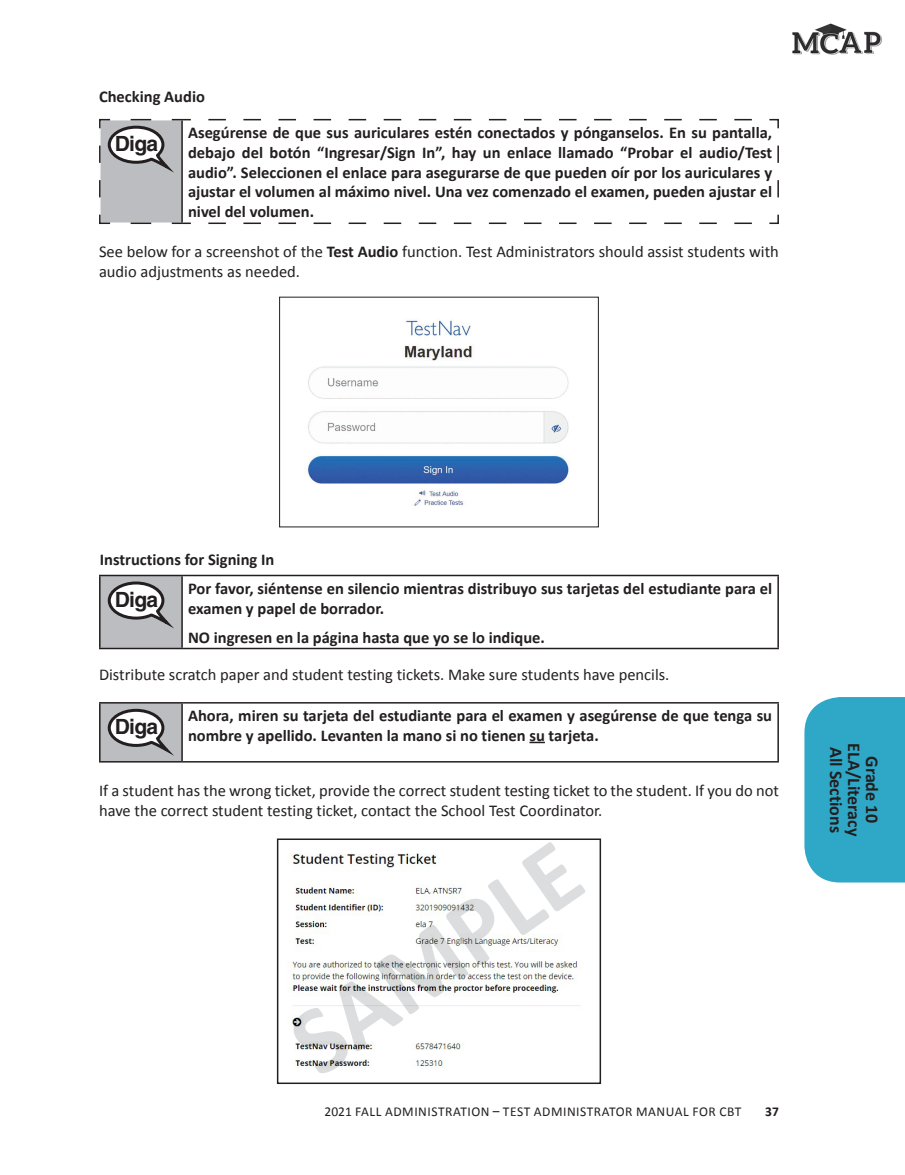
<style>
.page{position:relative;width:905px;height:1175px;background:#fff}
.page>*{position:absolute;margin:0;border:0;box-sizing:border-box;transform-origin:0 0}
.t1{font:700 97.5px "Calibri";color:#dcdddf}
.t2{font:700 21px "Helvetica LT Std";letter-spacing:-.035em;color:#231f20}
.t3{font:700 18px/36px "Calibri";color:#231f20;text-align:center}
.SAY_text_Bold{font:700 16.5px/19.8px "Calibri";color:#231f20}
.Main_Body_Text_-_Aft{font:16.5px/19.8px "Calibri";color:#231f20}
.H3_NoTOC{font:700 16.5px "Calibri";color:#231f20}
.t4{font:13.5px "Calibri";letter-spacing:.04em;color:#231f20}
.t5{font:700 13.5px "Calibri";color:#231f20}
.s1{font-weight:700}
</style>
<div class="page">
<div style="left:804px;top:697px;width:100px;height:185px;background:#2fa8c7"></div>
<img style="left:792px;top:23px;width:90px;height:32px">
<svg style="left:99px;top:118px;width:680px;height:107px"></svg>
<img style="left:305px;top:319px;width:264px;height:187px">
<div style="left:100px;top:575px;width:82px;height:73px;background:#bcbdc0"></div>
<hr style="left:99px;top:576px;width:1px;height:71px;background:#231f20">
<hr style="left:181px;top:576px;width:2px;height:71px;background:#231f20">
<hr style="left:777px;top:576px;width:1px;height:71px;background:#231f20">
<hr style="left:99px;top:647px;width:83px;height:2px;background:#231f20">
<hr style="left:182px;top:647px;width:596px;height:2px;background:#231f20">
<hr style="left:99px;top:575px;width:83px;height:1px;background:#231f20">
<hr style="left:182px;top:575px;width:596px;height:1px;background:#231f20">
<svg style="left:108px;top:581px;width:62px;height:44px"></svg>
<div style="left:100px;top:703px;width:82px;height:59px;background:#bcbdc0"></div>
<hr style="left:99px;top:702px;width:83px;height:1px;background:#231f20">
<hr style="left:99px;top:703px;width:1px;height:58px;background:#231f20">
<hr style="left:182px;top:702px;width:596px;height:1px;background:#231f20">
<hr style="left:181px;top:703px;width:2px;height:58px;background:#231f20">
<hr style="left:777px;top:703px;width:1px;height:58px;background:#231f20">
<hr style="left:99px;top:761px;width:83px;height:1px;background:#231f20">
<hr style="left:182px;top:761px;width:596px;height:1px;background:#231f20">
<svg style="left:108px;top:709px;width:62px;height:44px"></svg>
<svg style="left:529px;top:741px;width:16px;height:2px"></svg>
<img style="left:287px;top:853px;width:294px;height:215px">
<div style="left:277px;top:838px;width:324px;height:246px;border:2px solid #231f20"></div>
<h3 class="H3_NoTOC" style="left:99px;top:86px;width:107px">Checking Audio</h3>
<p class="t2" style="left:115px;top:131px;width:45px">Diga</p>
<p class="SAY_text_Bold" style="left:188px;top:123px;width:585px;text-align:justify">Asegúrense de que sus auriculares estén conectados y pónganselos. En su pantalla, debajo del botón “Ingresar/Sign In”, hay un enlace llamado “Probar el audio/Test audio”. Seleccionen el enlace para asegurarse de que pueden oír por los auriculares y ajustar el volumen al máximo nivel. Una vez comenzado el examen, pueden ajustar el nivel del volumen.</p>
<p class="Main_Body_Text_-_Aft" style="left:99px;top:242px;width:681px">See below for a screenshot of the <span class="s1">Test Audio</span> function. Test Administrators should assist students with audio adjustments as needed.</p>
<h3 class="H3_NoTOC" style="left:100px;top:549px;width:176px">Instructions for Signing In</h3>
<p class="t2" style="left:115px;top:587px;width:45px">Diga</p>
<p class="SAY_text_Bold" style="left:188px;top:578px;width:585px">Por favor, siéntense en silencio mientras distribuyo sus tarjetas del estudiante para el examen y papel de borrador.</p>
<p class="SAY_text_Bold" style="left:188px;top:627px;width:358px">NO ingresen en la página hasta que yo se lo indique.</p>
<p class="Main_Body_Text_-_Aft" style="left:99px;top:664px;width:572px">Distribute scratch paper and student testing tickets. Make sure students have pencils.</p>
<p class="t2" style="left:115px;top:714px;width:45px">Diga</p>
<p class="SAY_text_Bold" style="left:188px;top:706px;width:585px">Ahora, miren su tarjeta del estudiante para el examen y asegúrense de que tenga su nombre y apellido. Levanten la mano si no tienen su tarjeta.</p>
<p class="Main_Body_Text_-_Aft" style="left:99px;top:780px;width:681px">If a student has the wrong ticket, provide the correct student testing ticket to the student. If you do not have the correct student testing ticket, contact the School Test Coordinator.</p>
<h1 class="t1" style="left:265px;top:1000px;width:331px;rotate:-35deg">SAMPLE</h1>
<p class="t4" style="left:324px;top:1103px;width:418px">2021 FALL ADMINISTRATION – TEST ADMINISTRATOR MANUAL FOR CBT</p>
<p class="t5" style="left:765px;top:1103px;width:15px">37</p>
<p class="t3" style="left:872px;top:743px;width:95px;rotate:90deg">ELA/Literacy</p>
<p class="t3" style="left:890px;top:746px;width:88px;rotate:90deg">Grade 10<br>All Sections</p>
</div>
